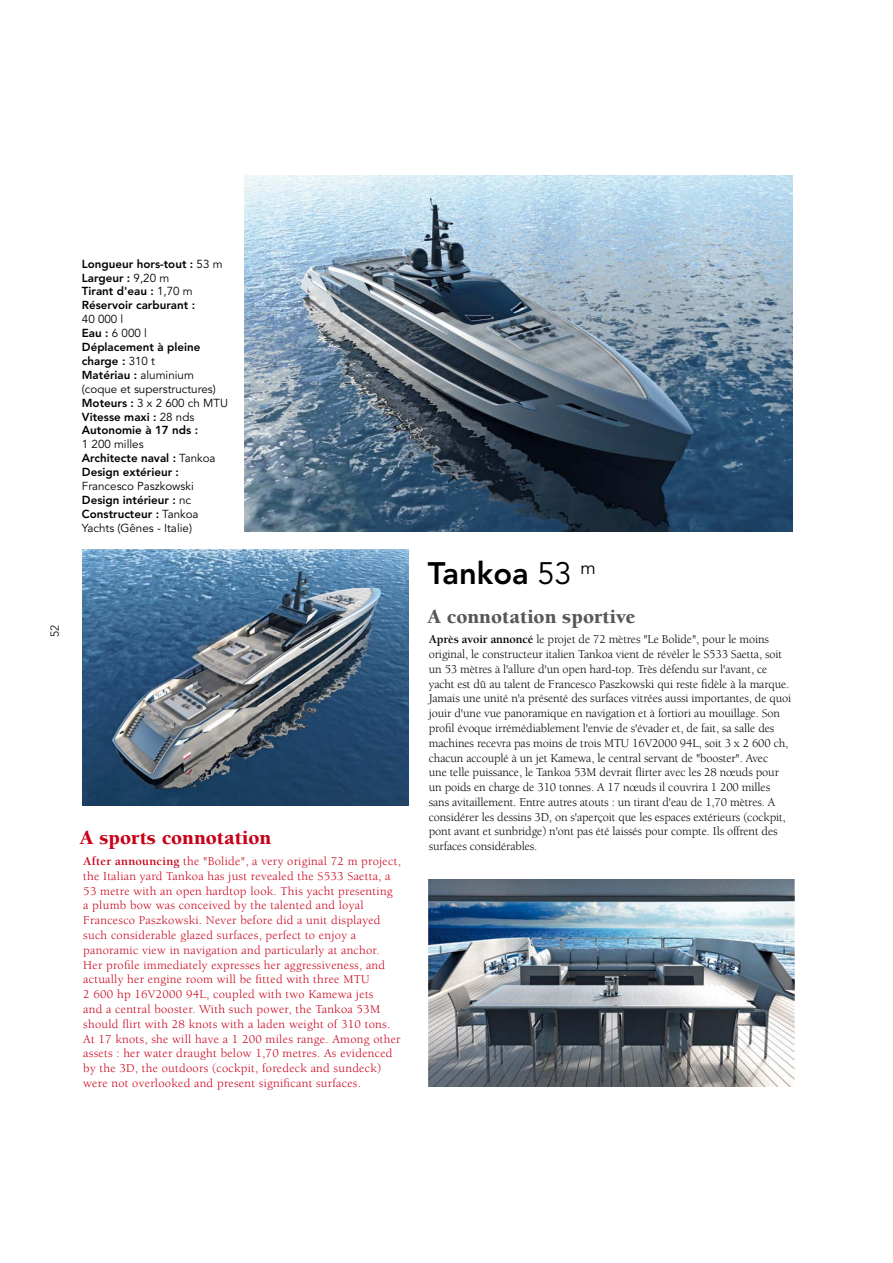
<style>
.page{position:relative;width:893px;height:1263px;background:#fff}
.page>*{position:absolute;margin:0;border:0;box-sizing:border-box;transform-origin:0 0}
.t1{font:800 30.9px "Avenir";color:#000}
.t2{font:900 20.55px "Berkeley";color:#58585a}
.t3{font:900 20.55px "Berkeley";color:#c90019}
.t4{font:12.15px/14.9px "Berkeley";letter-spacing:-.01em;color:#000}
.t5{font:12.15px/14.9px "Berkeley";letter-spacing:.02em;color:#c90019}
.t6{font:800 11.55px/14px "Avenir";color:#000}
.t7{font:11.55px/14px "Avenir";color:#000}
.t8{font:300 11.55px "Avenir";color:#000}
.s1{font-weight:400}
.s2{font-weight:800}
.s3{font-weight:700}
</style>
<div class="page">
<img style="left:83px;top:550px;width:326px;height:256px">
<img style="left:245px;top:175px;width:547px;height:357px">
<img style="left:428px;top:880px;width:366px;height:207px">
<p class="t6" style="left:82px;top:257px;width:142px">Longueur hors-tout : <span class="s1">53 m<br></span>Largeur : <span class="s1">9,20 m<br></span>Tirant d'eau : <span class="s1">1,70 m<br></span>Réservoir carburant :</p>
<p class="t6" style="left:82px;top:312px;width:148px"><span class="s1">40 000 l<br></span>Eau : <span class="s1">6 000 l<br></span>Déplacement à pleine charge : <span class="s1">310 t<br></span>Matériau : <span class="s1">aluminium (coque et superstructures)<br></span>Moteurs : <span class="s1">3 x 2 600 ch MTU<br></span>Vitesse maxi : <span class="s1">28 nds<br></span>Autonomie à 17 nds :</p>
<p class="t6" style="left:82px;top:437px;width:135px"><span class="s1">1 200 milles<br></span>Architecte naval : <span class="s1">Tankoa<br></span>Design extérieur :</p>
<p class="t7" style="left:82px;top:479px;width:118px">Francesco Paszkowski<br><span class="s2">Design intérieur :</span> nc<br><span class="s2">Constructeur :</span> Tankoa<br>Yachts (Gênes - Italie)</p>
<p class="t8" style="left:48px;top:637px;width:14px;rotate:-90deg">52</p>
<h2 class="t3" style="left:80px;top:827px;width:192px">A sports connotation</h2>
<p class="t5" style="left:83px;top:854px;width:319px"><span class="s3">After announcing</span> the "Bolide", a very original 72 m project, the Italian yard Tankoa has just revealed the S533 Saetta, a 53 metre with an open hardtop look. This yacht presenting a plumb bow was conceived by the talented and loyal Francesco Paszkowski. Never before did a unit displayed such considerable glazed surfaces, perfect to enjoy a panoramic view in navigation and particularly at anchor.<br>Her profile immediately expresses her aggressiveness, and actually her engine room will be fitted with three MTU<br>2 600 hp 16V2000 94L, coupled with two Kamewa jets<br>and a central booster. With such power, the Tankoa 53M should flirt with 28 knots with a laden weight of 310 tons.<br>At 17 knots, she will have a 1 200 miles range. Among other assets : her water draught below 1,70 metres. As evidenced by the 3D, the outdoors (cockpit, foredeck and sundeck) were not overlooked and present significant surfaces.</p>
<h1 class="t1" style="left:428px;top:555px;width:169px">Tankoa <span class="s1">53</span> <sup>m</sup></h1>
<h2 class="t2" style="left:428px;top:605px;width:209px">A connotation sportive</h2>
<p class="t4" style="left:429px;top:632px;width:364px"><span class="s3">Après avoir annoncé</span> le projet de 72 mètres "Le Bolide", pour le moins original, le constructeur italien Tankoa vient de révéler le S533 Saetta, soit un 53 mètres à l'allure d'un open hard-top. Très défendu sur l'avant, ce yacht est dû au talent de Francesco Paszkowski qui reste fidèle à la marque.<br>Jamais une unité n'a présenté des surfaces vitrées aussi importantes, de quoi jouir d'une vue panoramique en navigation et à fortiori au mouillage. Son profil évoque irrémédiablement l'envie de s'évader et, de fait, sa salle des machines recevra pas moins de trois MTU 16V2000 94L, soit 3 x 2 600 ch, chacun accouplé à un jet Kamewa, le central servant de "booster". Avec<br>une telle puissance, le Tankoa 53M devrait flirter avec les 28 nœuds pour un poids en charge de 310 tonnes. A 17 nœuds il couvrira 1 200 milles sans avitaillement. Entre autres atouts : un tirant d'eau de 1,70 mètres. A considérer les dessins 3D, on s'aperçoit que les espaces extérieurs (cockpit, pont avant et sunbridge) n'ont pas été laissés pour compte. Ils offrent des surfaces considérables.</p>
</div>
